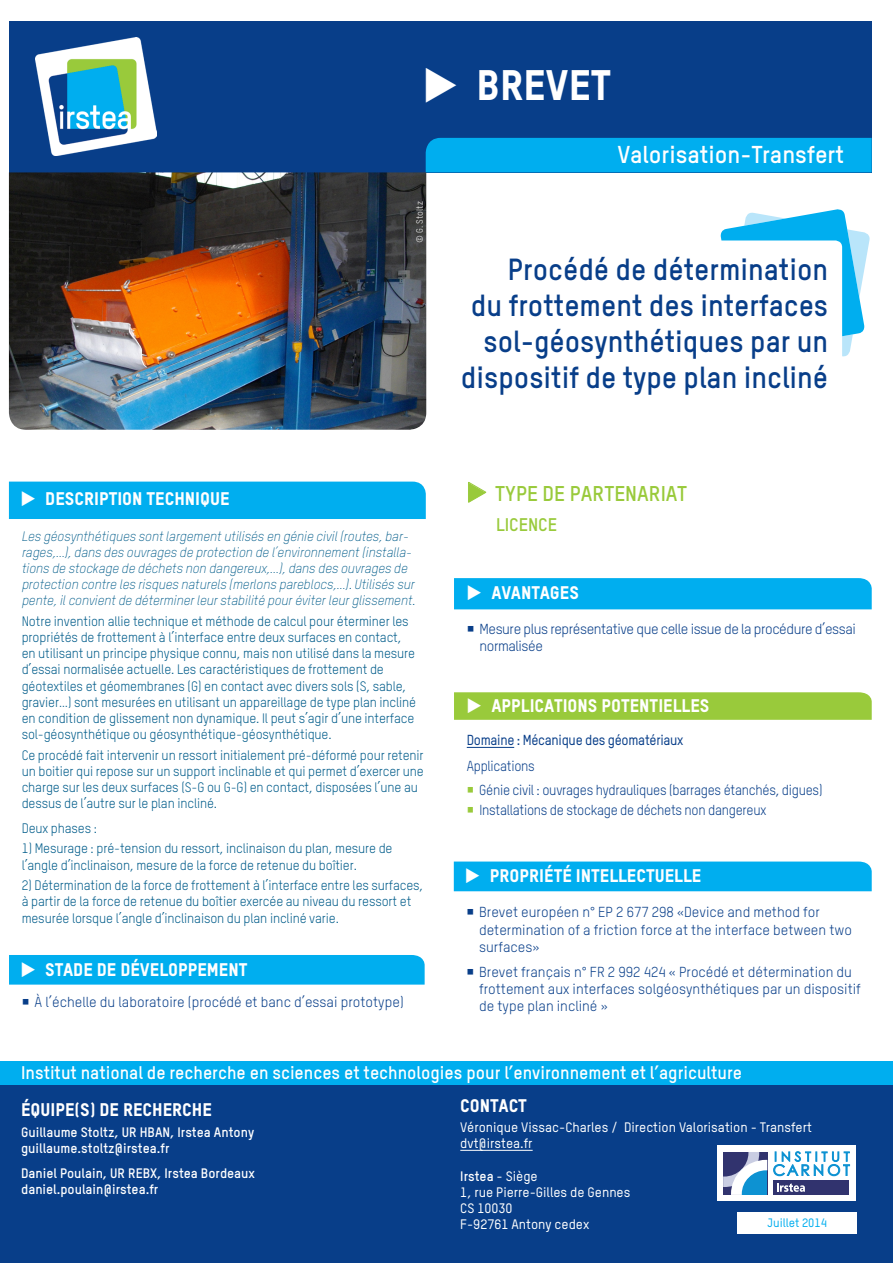
<style>
.page{position:relative;width:893px;height:1263px;background:#fff}
.page>*{position:absolute;margin:0;border:0;box-sizing:border-box;transform-origin:0 0}
.t1{font:42px "TSTAR Headline";color:#fff}
.t2{font:700 30px/36px "TSTAR";color:#083e89;text-align:right}
.t3{font:700 24px "TSTAR";color:#fff}
.t4{font:700 21px "TSTAR";color:#99ca3b}
.t5{font:18px "TSTAR Headline";color:#fff}
.t6{font:700 18px "TSTAR";color:#fff}
.t7{font:700 18px "TSTAR";color:#99ca3b}
.t8{font:14.25px/17.1px "TSTAR";color:#083e89}
.t9{font:14.25px "TSTAR";letter-spacing:-.02em;color:#083e89;scale:.94 1}
.t10{font:14.25px/17.1px "TSTAR";letter-spacing:-.03em;color:#083e89}
.t11{font:500 14.25px "TSTAR";letter-spacing:-.02em;color:#083e89;scale:.94 1}
.t12{font:13.5px/16.2px "TSTAR";letter-spacing:-.01em;color:#005c8a}
.t13{font:italic 300 13.5px/16.2px "TSTAR";letter-spacing:-.01em;color:#005c8a}
.t14{font:700 13.5px "TSTAR";color:#fff}
.t15{font:500 13.5px "TSTAR";color:#fff}
.t16{font:500 12px "TSTAR";color:#00aeef}
.t17{font:9px "TSTAR";color:#fff}
.s1{font-weight:500}
</style>
<div class="page">
<svg style="left:721px;top:209px;width:149px;height:148px"></svg>
<div style="left:9px;top:21px;width:863px;height:151px;background:#083e89"></div>
<img style="left:35px;top:38px;width:122px;height:117px">
<div style="left:426px;top:138px;width:446px;height:34px;background:#00aeef"></div>
<hr style="left:467px;top:747px;width:47px;height:1px;background:#083e89">
<div style="left:0;top:1061px;width:893px;height:28px;background:#00aeef"></div>
<div style="left:0;top:1085px;width:893px;height:178px;background:#083e89"></div>
<div style="left:738px;top:1212px;width:119px;height:21px;background:#fff"></div>
<div style="left:717px;top:1146px;width:138px;height:55px;background:#fff"></div>
<div style="left:774px;top:1180px;width:75px;height:15px;background:#31336e"></div>
<svg style="left:723px;top:1152px;width:44px;height:43px"></svg>
<svg style="left:773px;top:1151px;width:77px;height:25px"></svg>
<svg style="left:777px;top:1183px;width:28px;height:9px"></svg>
<hr style="left:460px;top:1150px;width:73px;height:1px;background:#fff">
<img style="left:9px;top:172px;width:417px;height:258px">
<div style="left:9px;top:482px;width:417px;height:37px;background:#00aeef"></div>
<div style="left:9px;top:955px;width:416px;height:29px;background:#00aeef"></div>
<div style="left:454px;top:578px;width:418px;height:31px;background:#00aeef"></div>
<svg style="left:454px;top:692px;width:418px;height:28px;background:#9aca3e"></svg>
<div style="left:454px;top:861px;width:418px;height:30px;background:#00aeef"></div>
<svg style="left:468px;top:482px;width:19px;height:21px"></svg>
<p class="t1" style="left:476px;top:59px;width:136px">BREVET</p>
<p class="t17" style="left:414px;top:243px;width:43px;rotate:-90deg">© G. Stoltz</p>
<p class="t5" style="left:45px;top:487px;width:186px">DESCRIPTION TECHNIQUE</p>
<p class="t13" style="left:22px;top:528px;width:395px">Les géosynthétiques sont largement utilisés en génie civil (routes, bar&shy;rages,…), dans des ouvrages de protection de l’environnement (installa&shy;tions de stockage de déchets non dangereux,…), dans des ouvrages de protection contre les risques naturels (merlons pareblocs,…). Utilisés sur pente, il convient de déterminer leur stabilité pour éviter leur glissement.</p>
<p class="t12" style="left:22px;top:613px;width:396px">Notre invention allie technique et méthode de calcul pour éterminer les propriétés de frottement à l’interface entre deux surfaces en contact, en utilisant un principe physique connu, mais non utilisé dans la mesure d’essai normalisée actuelle. Les caractéristiques de frottement de géotextiles et géomembranes (G) en contact avec divers sols (S, sable, gravier…) sont mesurées en utilisant un appareillage de type plan incliné en condition de glissement non dynamique. Il peut s’agir d’une interface sol-géosynthétique ou géosynthétique-géosynthétique.</p>
<p class="t12" style="left:22px;top:747px;width:404px">Ce procédé fait intervenir un ressort initialement pré-déformé pour retenir un boitier qui repose sur un support inclinable et qui permet d’exercer une charge sur les deux surfaces (S-G ou G-G) en contact, disposées l’une au dessus de l’autre sur le plan incliné.</p>
<p class="t12" style="left:22px;top:820px;width:77px">Deux phases :</p>
<p class="t12" style="left:22px;top:840px;width:372px">1) Mesurage : pré-tension du ressort, inclinaison du plan, mesure de l’angle d’inclinaison, mesure de la force de retenue du boîtier.</p>
<p class="t12" style="left:22px;top:877px;width:403px">2) Détermination de la force de frottement à l’interface entre les surfaces, à partir de la force de retenue du boîtier exercée au niveau du ressort et mesurée lorsque l’angle d’inclinaison du plan incliné varie.</p>
<p class="t5" style="left:45px;top:958px;width:204px">STADE DE DÉVELOPPEMENT</p>
<p class="t8" style="left:35px;top:993px;width:371px">À l’échelle du laboratoire (procédé et banc d’essai prototype)</p>
<p class="t3" style="left:618px;top:139px;width:228px">Valorisation-Transfert</p>
<p class="t2" style="left:461px;top:250px;width:369px">Procédé de détermination<br>du frottement des interfaces sol-géosynthétiques par un dispositif de type plan incliné</p>
<p class="t4" style="left:495px;top:480px;width:193px">TYPE DE PARTENARIAT</p>
<p class="t7" style="left:496px;top:513px;width:63px">LICENCE</p>
<p class="t5" style="left:491px;top:582px;width:89px">AVANTAGES</p>
<p class="t10" style="left:479px;top:620px;width:378px">Mesure plus représentative que celle issue de la procédure d’essai normalisée</p>
<p class="t5" style="left:491px;top:695px;width:220px">APPLICATIONS POTENTIELLES</p>
<p class="t11" style="left:467px;top:731px;width:232px">Domaine : Mécanique des géomatériaux</p>
<p class="t9" style="left:467px;top:757px;width:74px">Applications</p>
<p class="t9" style="left:479px;top:781px;width:367px">Génie civil : ouvrages hydrauliques (barrages étanchés, digues)</p>
<p class="t9" style="left:479px;top:801px;width:307px">Installations de stockage de déchets non dangereux</p>
<p class="t5" style="left:490px;top:865px;width:213px">PROPRIÉTÉ INTELLECTUELLE</p>
<p class="t8" style="left:479px;top:904px;width:374px">Brevet européen n° EP 2 677 298 «Device and method for determination of a friction force at the interface between two surfaces»</p>
<p class="t8" style="left:479px;top:963px;width:383px">Brevet français n° FR 2 992 424 « Procédé et détermination du frottement aux interfaces solgéosynthétiques par un dispositif de type plan incliné »</p>
<p class="t6" style="left:21px;top:1061px;width:722px">Institut national de recherche en sciences et technologies pour l’environnement et l’agriculture</p>
<p class="t5" style="left:21px;top:1098px;width:192px">ÉQUIPE(S) DE RECHERCHE</p>
<p class="t14" style="left:21px;top:1123px;width:234px">Guillaume Stoltz, UR HBAN, Irstea Antony</p>
<p class="t14" style="left:21px;top:1139px;width:150px">guillaume.stoltz@irstea.fr</p>
<p class="t14" style="left:21px;top:1164px;width:235px">Daniel Poulain, UR REBX, Irstea Bordeaux</p>
<p class="t14" style="left:21px;top:1180px;width:139px">daniel.poulain@irstea.fr</p>
<p class="t5" style="left:460px;top:1094px;width:68px">CONTACT</p>
<p class="t15" style="left:460px;top:1119px;width:353px">Véronique Vissac-Charles / Direction Valorisation - Transfert</p>
<p class="t15" style="left:460px;top:1135px;width:74px">dvt@irstea.fr</p>
<p class="t14" style="left:460px;top:1167px;width:79px">Irstea <span class="s1">- Siège</span></p>
<p class="t15" style="left:460px;top:1184px;width:172px">1, rue Pierre-Gilles de Gennes</p>
<p class="t15" style="left:460px;top:1200px;width:54px">CS 10030</p>
<p class="t15" style="left:460px;top:1216px;width:131px">F-92761 Antony cedex</p>
<p class="t16" style="left:768px;top:1215px;width:61px">Juillet 2014</p>
</div>
